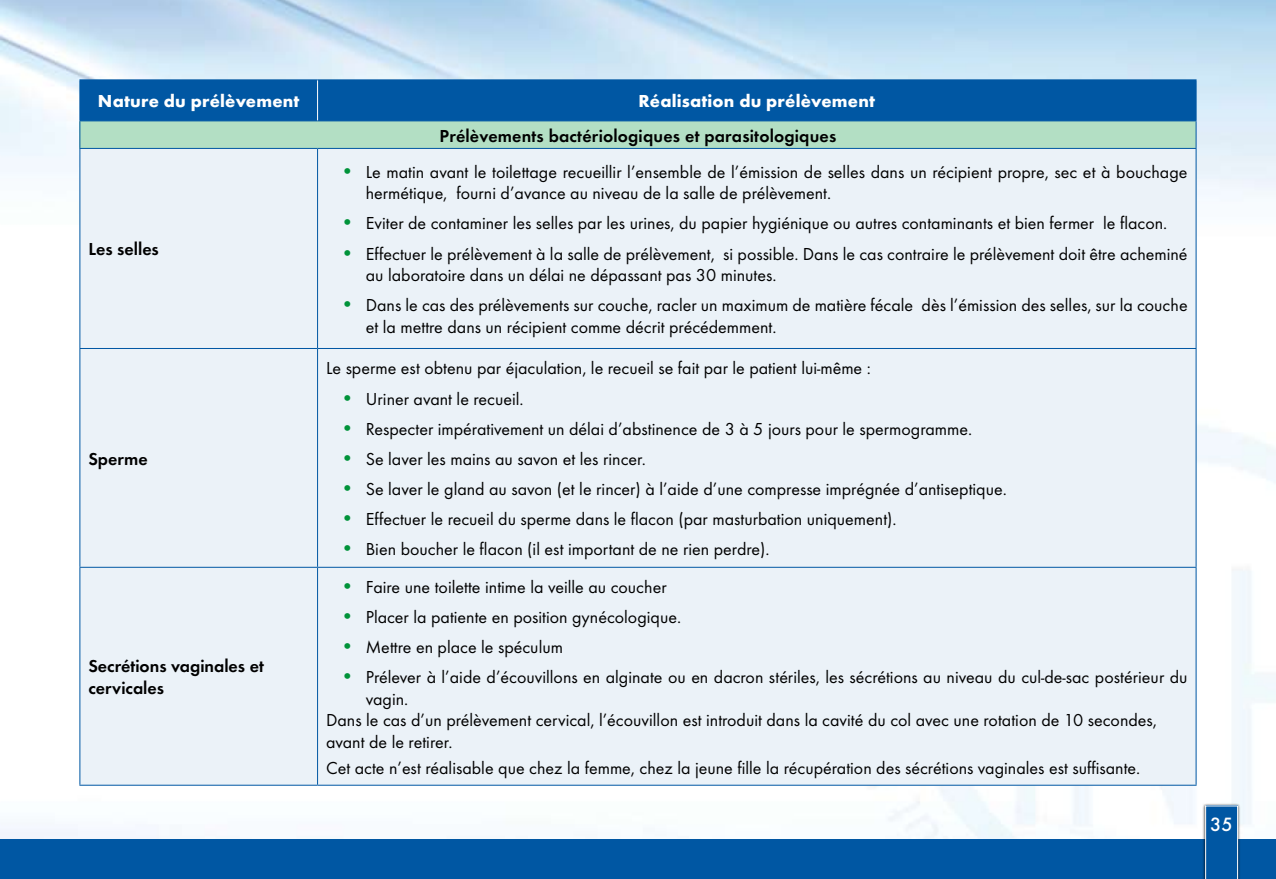
<style>
.page{position:relative;width:1276px;height:879px;background:#fff}
.page>*{position:absolute;margin:0;border:0;box-sizing:border-box;transform-origin:0 0}
.t1{font:500 20px "Futura T";color:#fff}
.t2{font:18px/21.6px "Futura T";color:#000}
.t3{font:600 18px/21.6px "Futura T";letter-spacing:.01em;color:#000}
.t4{font:700 18px "Futura T";letter-spacing:.01em;color:#fff}
.s1{font-size:20.8px;color:#00933a}
</style>
<div class="page">
<img style="left:0;top:0;width:1276px;height:839px">
<div style="left:0;top:839px;width:1276px;height:40px;background:#0057a3"></div>
<div style="left:1202px;top:803px;width:47px;height:76px;background:#000;opacity:.75"></div>
<svg style="left:1205px;top:805px;width:33px;height:74px"></svg>
<div style="left:80px;top:80px;width:1115px;height:40px;background:#0057a3"></div>
<div style="left:80px;top:121px;width:1116px;height:27px;background:#b3dfc4"></div>
<div style="left:80px;top:149px;width:1115px;height:635px;background:#ebf2f8"></div>
<hr style="left:317px;top:149px;width:1px;height:199px;background:#0057a3">
<hr style="left:79px;top:348px;width:238px;height:1px;background:#0057a3">
<hr style="left:317px;top:348px;width:879px;height:1px;background:#0057a3">
<hr style="left:317px;top:349px;width:1px;height:218px;background:#0057a3">
<hr style="left:79px;top:567px;width:238px;height:1px;background:#0057a3">
<hr style="left:317px;top:567px;width:879px;height:1px;background:#0057a3">
<hr style="left:317px;top:568px;width:1px;height:216px;background:#0057a3">
<hr style="left:79px;top:784px;width:238px;height:1px;background:#0057a3">
<hr style="left:317px;top:784px;width:879px;height:1px;background:#0057a3">
<hr style="left:79px;top:149px;width:1px;height:199px;background:#0057a3">
<hr style="left:1195px;top:149px;width:1px;height:199px;background:#0057a3">
<hr style="left:79px;top:349px;width:1px;height:218px;background:#0057a3">
<hr style="left:1195px;top:349px;width:1px;height:218px;background:#0057a3">
<hr style="left:79px;top:568px;width:1px;height:216px;background:#0057a3">
<hr style="left:1195px;top:568px;width:1px;height:216px;background:#0057a3">
<hr style="left:79px;top:79px;width:238px;height:1px;background:#0057a3">
<hr style="left:79px;top:80px;width:1px;height:40px;background:#0057a3">
<hr style="left:317px;top:79px;width:879px;height:1px;background:#0057a3">
<hr style="left:1195px;top:80px;width:1px;height:40px;background:#0057a3">
<hr style="left:79px;top:120px;width:238px;height:1px;background:#0057a3">
<svg style="left:79px;top:121px;width:1px;height:27px"></svg>
<hr style="left:317px;top:120px;width:879px;height:1px;background:#0057a3">
<svg style="left:1195px;top:121px;width:1px;height:27px"></svg>
<hr style="left:79px;top:148px;width:238px;height:1px;background:#0057a3">
<hr style="left:317px;top:148px;width:879px;height:1px;background:#0057a3">
<hr style="left:317px;top:80px;width:1px;height:40px;background:#fff">
<p class="t4" style="left:98px;top:90px;width:203px">Nature du prélèvement</p>
<p class="t4" style="left:638px;top:90px;width:238px">Réalisation du prélèvement</p>
<p class="t3" style="left:439px;top:124px;width:398px">Prélèvements bactériologiques et parasitologiques</p>
<p class="t3" style="left:88px;top:238px;width:72px">Les selles</p>
<p class="t3" style="left:88px;top:448px;width:61px">Sperme</p>
<p class="t3" style="left:88px;top:655px;width:177px">Secrétions vaginales et cervicales</p>
<p class="t2" style="left:366px;top:161px;width:823px;text-indent:-25px"><span class="s1">•</span> Le matin avant le toilettage recueillir l’ensemble de l’émission de selles dans un récipient propre, sec et à bouchage hermétique, fourni d’avance au niveau de la salle de prélèvement.</p>
<p class="t2" style="left:340px;top:212px;width:828px"><span class="s1">•</span> Eviter de contaminer les selles par les urines, du papier hygiénique ou autres contaminants et bien fermer le flacon.</p>
<p class="t2" style="left:366px;top:243px;width:823px;text-indent:-25px"><span class="s1">•</span> Effectuer le prélèvement à la salle de prélèvement, si possible. Dans le cas contraire le prélèvement doit être acheminé au laboratoire dans un délai ne dépassant pas 30 minutes.</p>
<p class="t2" style="left:366px;top:294px;width:823px;text-indent:-25px"><span class="s1">•</span> Dans le cas des prélèvements sur couche, racler un maximum de matière fécale dès l’émission des selles, sur la couche et la mettre dans un récipient comme décrit précédemment.</p>
<p class="t2" style="left:326px;top:357px;width:546px">Le sperme est obtenu par éjaculation, le recueil se fait par le patient lui-même :</p>
<p class="t2" style="left:340px;top:387px;width:185px"><span class="s1">•</span> Uriner avant le recueil.</p>
<p class="t2" style="left:340px;top:418px;width:633px"><span class="s1">•</span> Respecter impérativement un délai d’abstinence de 3 à 5 jours pour le spermogramme.</p>
<p class="t2" style="left:340px;top:448px;width:307px"><span class="s1">•</span> Se laver les mains au savon et les rincer.</p>
<p class="t2" style="left:340px;top:478px;width:668px"><span class="s1">•</span> Se laver le gland au savon (et le rincer) à l’aide d’une compresse imprégnée d’antiseptique.</p>
<p class="t2" style="left:340px;top:508px;width:557px"><span class="s1">•</span> Effectuer le recueil du sperme dans le flacon (par masturbation uniquement).</p>
<p class="t2" style="left:340px;top:538px;width:430px"><span class="s1">•</span> Bien boucher le flacon (il est important de ne rien perdre).</p>
<p class="t2" style="left:340px;top:576px;width:328px"><span class="s1">•</span> Faire une toilette intime la veille au coucher</p>
<p class="t2" style="left:340px;top:606px;width:342px"><span class="s1">•</span> Placer la patiente en position gynécologique.</p>
<p class="t2" style="left:340px;top:636px;width:224px"><span class="s1">•</span> Mettre en place le spéculum</p>
<p class="t2" style="left:340px;top:666px;width:848px"><span class="s1">•</span> Prélever à l’aide d’écouvillons en alginate ou en dacron stériles, les sécrétions au niveau du cul-de-sac postérieur du</p>
<p class="t2" style="left:366px;top:688px;width:44px">vagin.</p>
<p class="t2" style="left:326px;top:709px;width:832px">Dans le cas d’un prélèvement cervical, l’écouvillon est introduit dans la cavité du col avec une rotation de 10 secondes,</p>
<p class="t2" style="left:326px;top:731px;width:128px">avant de le retirer.</p>
<p class="t2" style="left:326px;top:756px;width:816px">Cet acte n’est réalisable que chez la femme, chez la jeune fille la récupération des sécrétions vaginales est suffisante.</p>
<p class="t1" style="left:1210px;top:812px;width:24px">35</p>
</div>
